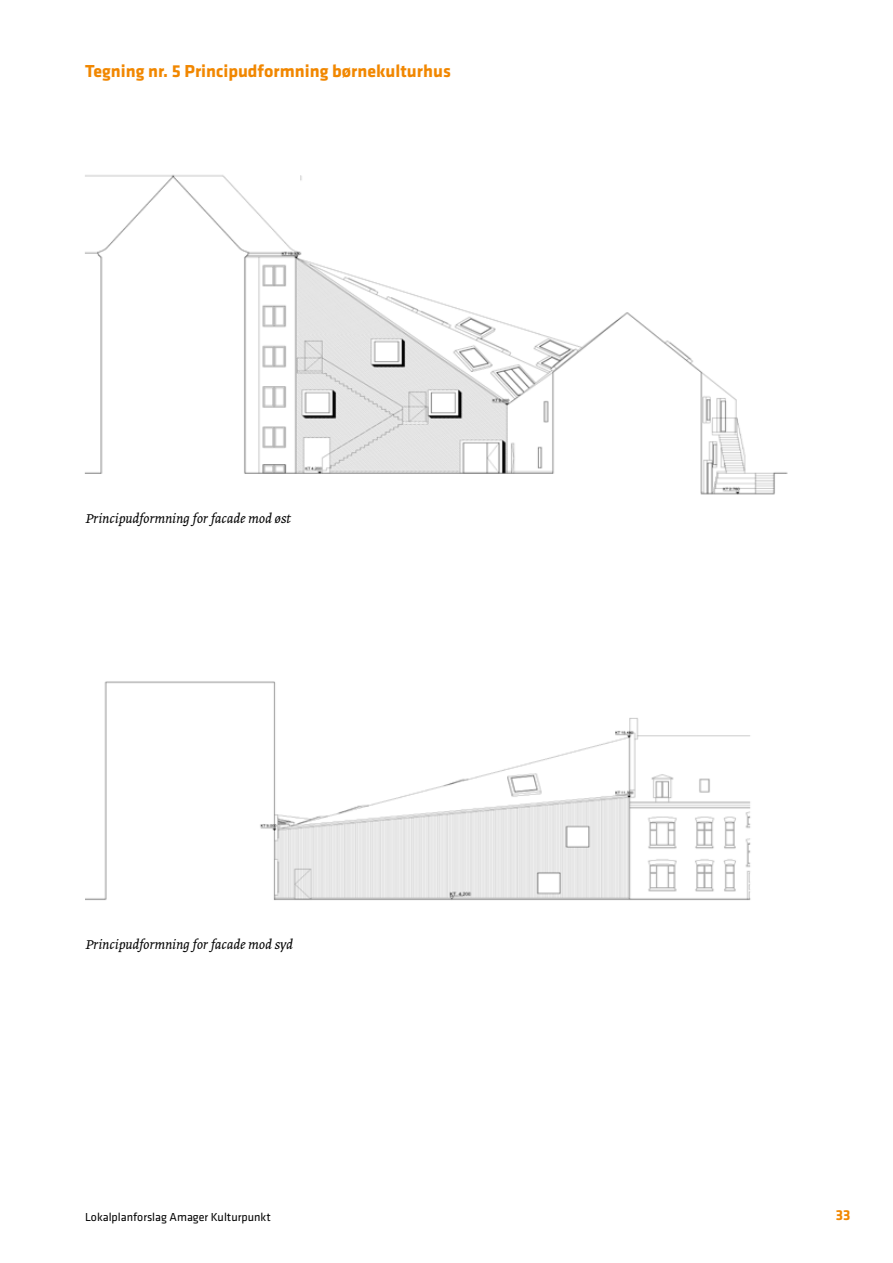
<style>
.page{position:relative;width:893px;height:1263px;background:#fff}
.page>*{position:absolute;margin:0;border:0;box-sizing:border-box;transform-origin:0 0}
.t1{font:700 18px "Klavika";color:#f18700}
.t2{font:italic 300 15px "Greta Text";color:#000}
.t3{font:700 15px "Klavika";color:#f18700}
.t4{font:12px "Klavika";color:#000}
</style>
<div class="page">
<img style="left:85px;top:681px;width:666px;height:220px">
<img style="left:85px;top:174px;width:703px;height:321px">
<p class="t1" style="left:85px;top:64px;width:367px">Tegning nr. 5 Principudformning børnekulturhus</p>
<p class="t2" style="left:85px;top:512px;width:208px">Principudformning for facade mod øst</p>
<p class="t2" style="left:85px;top:938px;width:209px">Principudformning for facade mod syd</p>
<p class="t4" style="left:85px;top:1212px;width:187px">Lokalplanforslag Amager Kulturpunkt</p>
<p class="t3" style="left:836px;top:1209px;width:16px">33</p>
</div>
